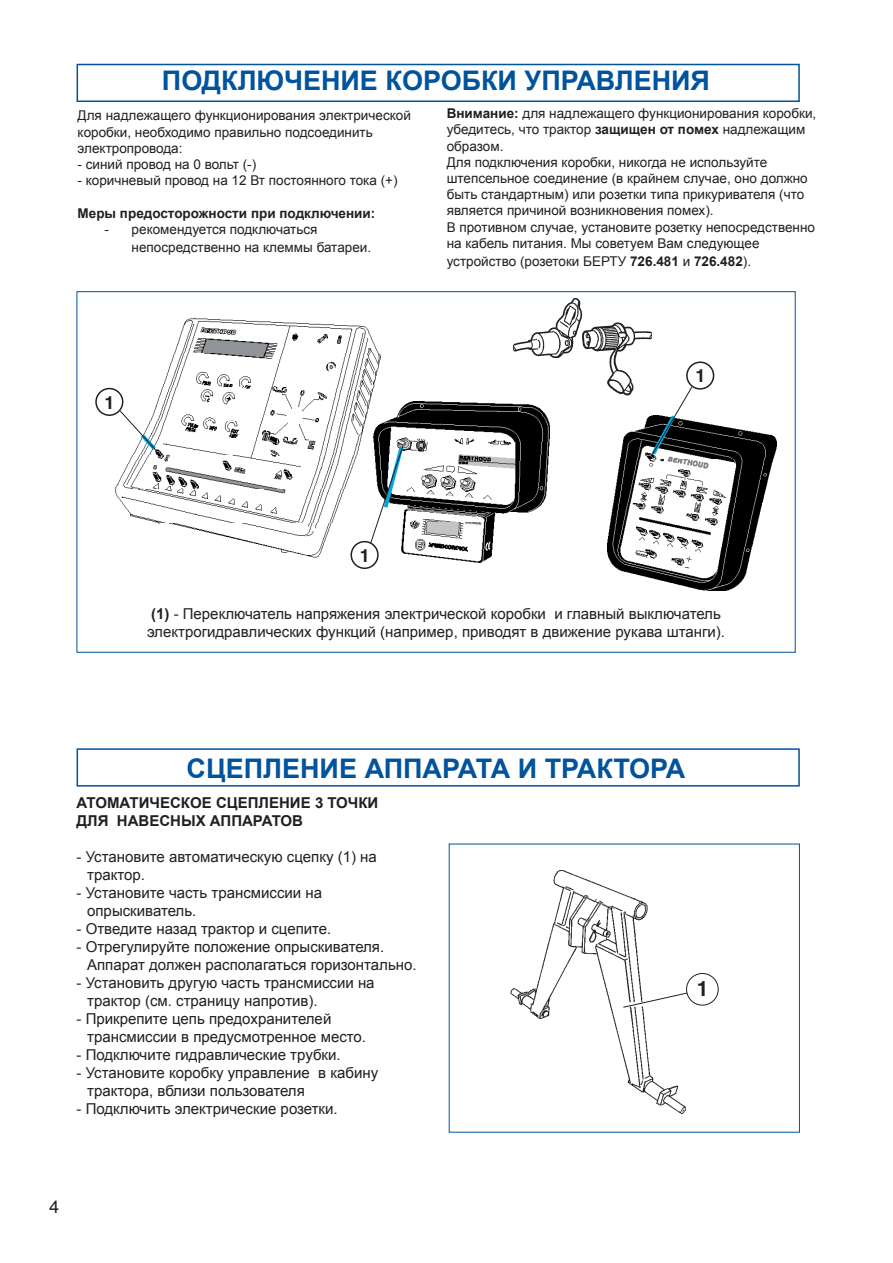
<style>
.page{position:relative;width:893px;height:1263px;background:#fff}
.page>*{position:absolute;margin:0;border:0;box-sizing:border-box;transform-origin:0 0}
.t1{font:700 27px "Arial";color:#00539c}
.t2{font:700 21px "Helvetica";color:#231f20}
.t3{font:700 18px "Helvetica";color:#231f20}
.t4{font:18px "Helvetica";color:#231f20}
.t5{font:15px/18px "Arial";color:#231f20}
.t6{font:700 15px/18px "Arial";color:#231f20}
.t7{font:13.5px/16.2px "Arial";color:#231f20}
.t8{font:700 13.5px "Arial";color:#231f20}
.s1{font-weight:700}
</style>
<div class="page">
<div style="left:77px;top:64px;width:722px;height:38px;border:2px solid #00539c"></div>
<img style="left:116px;top:319px;width:265px;height:238px">
<img style="left:373px;top:545px;width:120px;height:17px">
<img style="left:607px;top:421px;width:169px;height:170px">
<div style="left:686px;top:973px;width:32px;height:33px;border:1px solid #231f20;border-radius:50%"></div>
<img style="left:510px;top:870px;width:175px;height:244px">
<div style="left:77px;top:748px;width:722px;height:39px;border:2px solid #00539c"></div>
<svg style="left:622px;top:992px;width:66px;height:16px"></svg>
<img style="left:513px;top:298px;width:138px;height:88px">
<div style="left:95px;top:388px;width:28px;height:28px;border:2px solid #231f20;border-radius:50%"></div>
<div style="left:350px;top:541px;width:28px;height:28px;border:2px solid #231f20;border-radius:50%"></div>
<div style="left:686px;top:362px;width:28px;height:28px;border:2px solid #231f20;border-radius:50%"></div>
<svg style="left:119px;top:386px;width:574px;height:159px"></svg>
<h1 class="t1" style="left:162px;top:65px;width:549px">ПОДКЛЮЧЕНИЕ КОРОБКИ УПРАВЛЕНИЯ</h1>
<p class="t7" style="left:78px;top:108px;width:335px">Для надлежащего функционирования электрической коробки, необходимо правильно подсоединить электропровода:</p>
<p class="t7" style="left:78px;top:156px;width:180px">- синий провод на 0 вольт (-)</p>
<p class="t7" style="left:78px;top:172px;width:321px">- коричневый провод на 12 Вт постоянного тока (+)</p>
<p class="t8" style="left:78px;top:205px;width:299px">Меры предосторожности при подключении:</p>
<p class="t7" style="left:132px;top:220px;width:241px;line-height:18px;text-indent:-27px">- рекомендуется подключаться непосредственно на клеммы батареи.</p>
<p class="t7" style="left:446px;top:105px;width:371px"><span class="s1">Внимание:</span> для надлежащего функционирования коробки, убедитесь, что трактор <span class="s1">защищен от помех</span> надлежащим образом.<br>Для подключения коробки, никогда не используйте штепсельное соединение (в крайнем случае, оно должно быть стандартным) или розетки типа прикуривателя (что является причиной возникновения помех).<br>В противном случае, установите розетку непосредственно на кабель питания. Мы советуем Вам следующее</p>
<p class="t7" style="left:446px;top:253px;width:306px">устройство (розетоки БЕРТУ <span class="s1">726.481</span> и <span class="s1">726.482</span>).</p>
<h3 class="t3" style="left:105px;top:396px;width:12px">1</h3>
<h3 class="t3" style="left:695px;top:369px;width:12px">1</h3>
<h3 class="t3" style="left:360px;top:549px;width:12px">1</h3>
<p class="t5" style="left:147px;top:605px;width:579px"><span class="s1">(1)</span> - Переключатель напряжения электрической коробки и главный выключатель электрогидравлических функций (например, приводят в движение рукава штанги).</p>
<h1 class="t1" style="left:186px;top:753px;width:500px">СЦЕПЛЕНИЕ АППАРАТА И ТРАКТОРА</h1>
<p class="t6" style="left:76px;top:794px;width:303px">АТОМАТИЧЕСКОЕ СЦЕПЛЕНИЕ 3 ТОЧКИ<br>ДЛЯ НАВЕСНЫХ АППАРАТОВ</p>
<p class="t5" style="left:87px;top:848px;width:291px;text-indent:-11px">- Установите автоматическую сцепку (1) на трактор.</p>
<p class="t5" style="left:87px;top:884px;width:236px;text-indent:-11px">- Установите часть трансмиссии на опрыскиватель.</p>
<p class="t5" style="left:76px;top:920px;width:256px">- Отведите назад трактор и сцепите.</p>
<p class="t5" style="left:87px;top:938px;width:331px;text-indent:-11px">- Отрегулируйте положение опрыскивателя.<br>Аппарат должен располагаться горизонтально.</p>
<p class="t5" style="left:87px;top:974px;width:289px;text-indent:-11px">- Установить другую часть трансмиссии на трактор (см. страницу напротив).</p>
<p class="t5" style="left:87px;top:1010px;width:280px;text-indent:-11px">- Прикрепите цепь предохранителей трансмиссии в предусмотренное место.</p>
<p class="t5" style="left:76px;top:1046px;width:266px">- Подключите гидравлические трубки.</p>
<p class="t5" style="left:87px;top:1064px;width:292px;text-indent:-11px">- Установите коробку управление в кабину трактора, вблизи пользователя</p>
<p class="t5" style="left:76px;top:1100px;width:263px">- Подключить электрические розетки.</p>
<h2 class="t2" style="left:696px;top:981px;width:13px">1</h2>
<h3 class="t4" style="left:49px;top:1199px;width:12px">4</h3>
</div>
